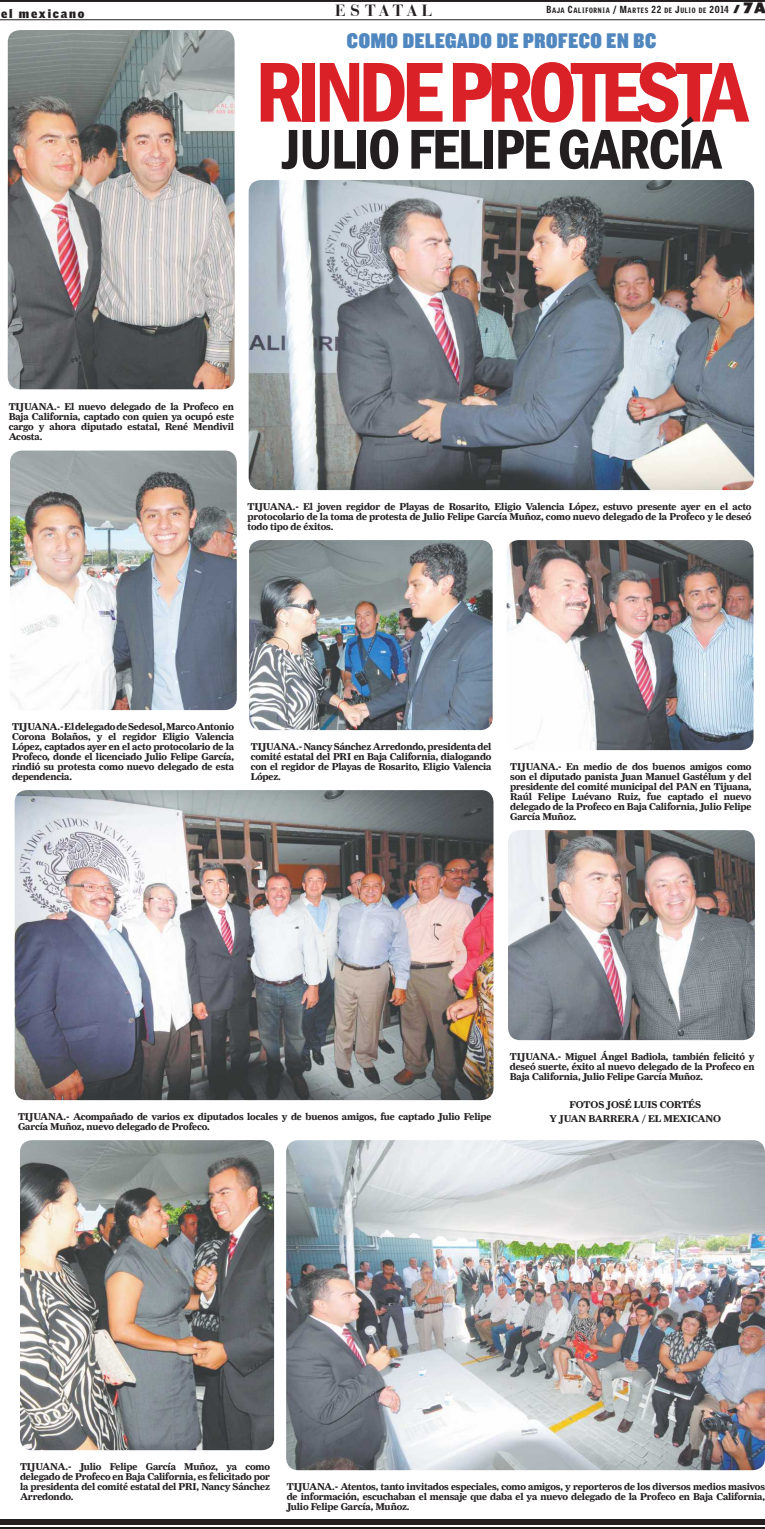
<style>
.page{position:relative;width:765px;height:1529px;background:#fff}
.page>*{position:absolute;margin:0;border:0;box-sizing:border-box;transform-origin:0 0}
.t1{font:600 condensed 88px "Franklin Gothic";letter-spacing:-.07em;color:#da2128}
.t2{font:600 condensed 58px "Franklin Gothic";letter-spacing:-.03em;color:#231f20}
.t3{font:22px "Knockout 90 Ultmt Welterwt";letter-spacing:.03em;color:#5187bf}
.t4{font:700 17px "Bauer Bodoni BT";letter-spacing:.27em;color:#231f20}
.t5{font:900 12px "Griffith Gothic";letter-spacing:.15em;color:#231f20}
.t6{font:700 10px/10px "Farnham Display";letter-spacing:-.01em;color:#231f20;text-align:justify}
.t7{font:900 7.5px "Griffith Gothic Cond";letter-spacing:.095em;color:#231f20}
.s1{font-size:10px}
.s2{font-family:"Champion HTF Heavyweight";font-weight:400;font-size:10px}
.s3{font-family:"Champion HTF Heavyweight";font-weight:400;font-size:13px}
</style>
<div class="page">
<hr style="left:0;top:19px;width:765px;height:1px;background:#231f20">
<hr style="left:0;top:0;width:765px;height:2px;background:#231f20">
<div style="left:0;top:1519px;width:765px;height:6px;background:#231f20"></div>
<hr style="left:0;top:1527px;width:765px;height:2px;background:#231f20">
<img style="left:8px;top:30px;width:227px;height:359px;border-radius:12px">
<img style="left:249px;top:180px;width:505px;height:310px;border-radius:12px">
<img style="left:10px;top:451px;width:227px;height:259px;border-radius:12px">
<img style="left:249px;top:540px;width:244px;height:190px;border-radius:12px">
<img style="left:508px;top:830px;width:247px;height:210px;border-radius:12px">
<img style="left:15px;top:790px;width:478px;height:310px;border-radius:12px">
<img style="left:507px;top:540px;width:247px;height:210px;border-radius:12px">
<img style="left:286px;top:1140px;width:479px;height:330px;border-radius:12px">
<img style="left:20px;top:1140px;width:254px;height:310px;border-radius:12px">
<p class="t5" style="left:1px;top:6px;width:85px">el mexicano</p>
<h3 class="t4" style="left:335px;top:-1px;width:99px">ESTATAL</h3>
<p class="t7" style="left:546px;top:7px;width:221px"><span class="s1">B</span>AJA <span class="s1">C</span>ALIFORNIA <span class="s1">/ M</span>ARTES <span class="s1">22</span> DE <span class="s1">J</span>ULIO DE <span class="s1">2014</span> <span class="s2">/</span> <span class="s3">7A</span></p>
<h3 class="t3" style="left:347px;top:25px;width:311px">COMO DELEGADO DE PROFECO EN BC</h3>
<h1 class="t1" style="left:255px;top:33px;width:495px">RINDE PROTESTA</h1>
<h2 class="t2" style="left:282px;top:111px;width:441px">JULIO FELIPE GARCÍA</h2>
<p class="t6" style="left:9px;top:401px;width:227px">TIJUANA.- El nuevo delegado de la Profeco en Baja California, captado con quien ya ocupó este cargo y ahora diputado estatal, René Mendivil Acosta.</p>
<p class="t6" style="left:247px;top:501px;width:506px">TIJUANA.- El joven regidor de Playas de Rosarito, Eligio Valencia López, estuvo presente ayer en el acto protocolario de la toma de protesta de Julio Felipe García Muñoz, como nuevo delegado de la Profeco y le deseó todo tipo de éxitos.</p>
<p class="t6" style="left:12px;top:721px;width:224px">TIJUANA.- El delegado de Sedesol, Marco Antonio Corona Bolaños, y el regidor Eligio Valencia López, captados ayer en el acto protocolario de la Profeco, donde el licenciado Julio Felipe García, rindió su protesta como nuevo delegado de esta dependencia.</p>
<p class="t6" style="left:251px;top:741px;width:242px">TIJUANA.- Nancy Sánchez Arredondo, presidenta del comité estatal del PRI en Baja California, dialogando con el regidor de Playas de Rosarito, Eligio Valencia López.</p>
<p class="t6" style="left:510px;top:761px;width:243px">TIJUANA.- En medio de dos buenos amigos como son el diputado panista Juan Manuel Gastélum y del presidente del comité municipal del PAN en Tijuana, Raúl Felipe Luévano Ruiz, fue captado el nuevo delegado de la Profeco en Baja California, Julio Felipe García Muñoz.</p>
<p class="t6" style="left:510px;top:1051px;width:246px">TIJUANA.- Miguel Ángel Badiola, también felicitó y deseó suerte, éxito al nuevo delegado de la Profeco en Baja California, Julio Felipe García Muñoz.</p>
<p class="t6" style="left:18px;top:1111px;width:475px">TIJUANA.- Acompañado de varios ex diputados locales y de buenos amigos, fue captado Julio Felipe<br>García Muñoz, nuevo delegado de Profeco.</p>
<p class="t6" style="left:549px;top:1097px;width:173px;line-height:14px;text-align:center">FOTOS JOSÉ LUIS CORTÉS<br>Y JUAN BARRERA / EL MEXICANO</p>
<p class="t6" style="left:20px;top:1461px;width:252px">TIJUANA.- Julio Felipe García Muñoz, ya como delegado de Profeco en Baja California, es felicitado por la presidenta del comité estatal del PRI, Nancy Sánchez Arredondo.</p>
<p class="t6" style="left:287px;top:1481px;width:480px">TIJUANA.- Atentos, tanto invitados especiales, como amigos, y reporteros de los diversos medios masivos de información, escuchaban el mensaje que daba el ya nuevo delegado de la Profeco en Baja California, Julio Felipe García, Muñoz.</p>
</div>
